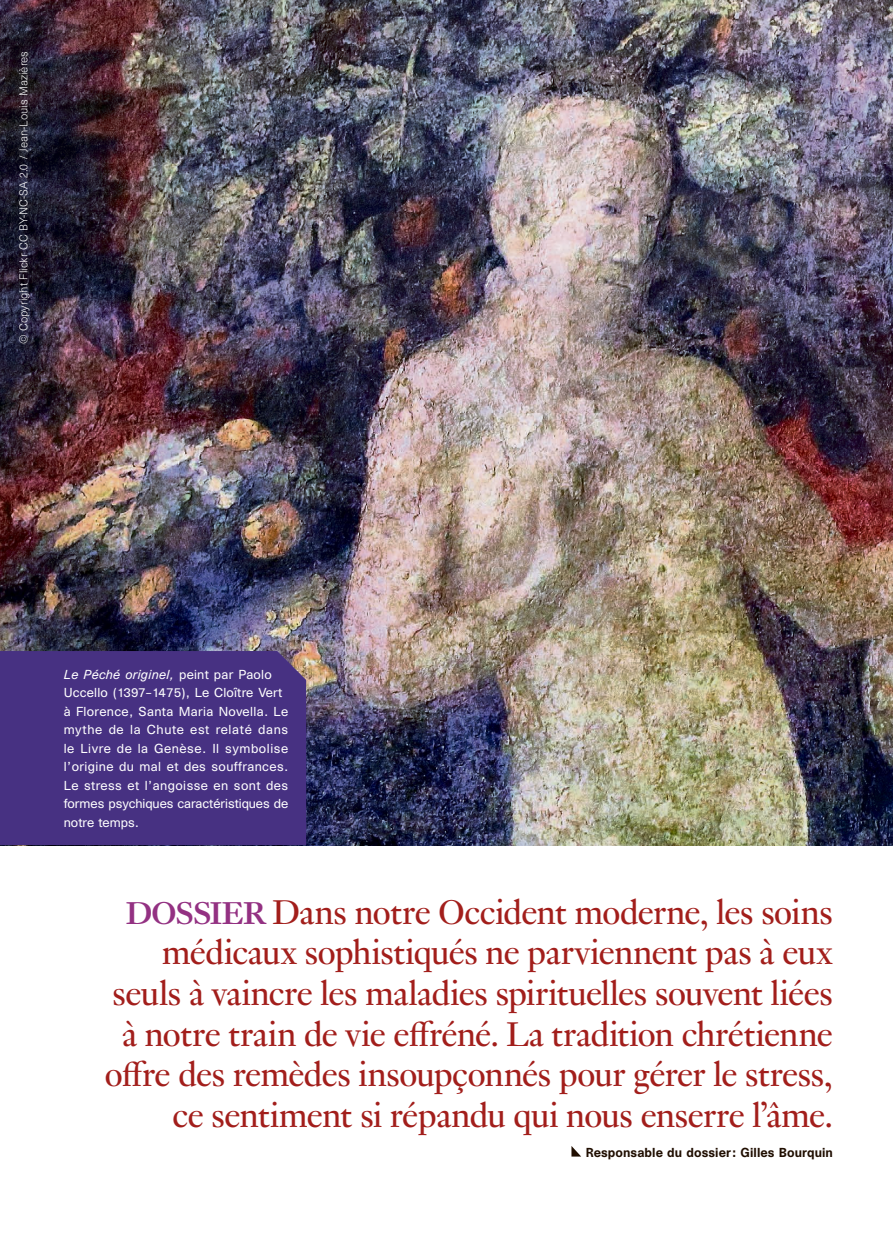
<style>
.page{position:relative;width:893px;height:1234px;background:#fff}
.page>*{position:absolute;margin:0;border:0;box-sizing:border-box;transform-origin:0 0}
.REF_Texte_indd{font:37.5px/40.5px "Genath";letter-spacing:-.025em;color:#a21e1b;text-align:right}
.REF_Texte-encadre_in{font:12px/18.5px "Unica SB";letter-spacing:.03em;color:#fff}
.REF_Texte_indd-2{font:500 12px "Unica SB";letter-spacing:.005em;color:#200e00}
.REF_legendes_copyrig{font:300 10.5px "Unica SB";color:#fff}
.s1{font-style:italic}
.s2{font-weight:700;font-size:34.5px;color:#933182}
</style>
<div class="page">
<img style="left:0;top:0;width:893px;height:844px">
<svg style="left:571px;top:1146px;width:10px;height:10px"></svg>
<div style="left:0;top:651px;width:306px;height:193px;background:#473182"></div>
<p class="REF_legendes_copyrig" style="left:17px;top:344px;width:294px;rotate:-90deg">© Copyright Flickr CC BY-NC-SA 2.0 / Jean-Louis Mazières</p>
<p class="REF_Texte-encadre_in" style="left:64px;top:665px;width:226px"><span class="s1">Le Péché originel,</span> peint par Paolo Uccello (1397–1475), Le Cloître Vert à Florence, Santa Maria Novella. Le mythe de la Chute est relaté dans le Livre de la Genèse. Il symbolise l’origine du mal et des souffrances.<br>Le stress et l’angoisse en sont des formes psychiques caractéristiques de notre temps.</p>
<p class="REF_Texte_indd" style="left:126px;top:888px;width:709px"><span class="s2">DOSSIER</span> Dans notre Occident moderne, les soins médicaux sophistiqués ne parviennent pas à eux</p>
<p class="REF_Texte_indd" style="left:112px;top:969px;width:722px">seuls à vaincre les maladies spirituelles souvent liées</p>
<p class="REF_Texte_indd" style="left:122px;top:1010px;width:713px">à notre train de vie effréné. La tradition chrétienne</p>
<p class="REF_Texte_indd" style="left:105px;top:1050px;width:730px">offre des remèdes insoupçonnés pour gérer le stress,</p>
<p class="REF_Texte_indd" style="left:172px;top:1091px;width:662px">ce sentiment si répandu qui nous enserre l’âme.</p>
<p class="REF_Texte_indd-2" style="left:585px;top:1144px;width:249px">Responsable du dossier: Gilles Bourquin</p>
</div>
